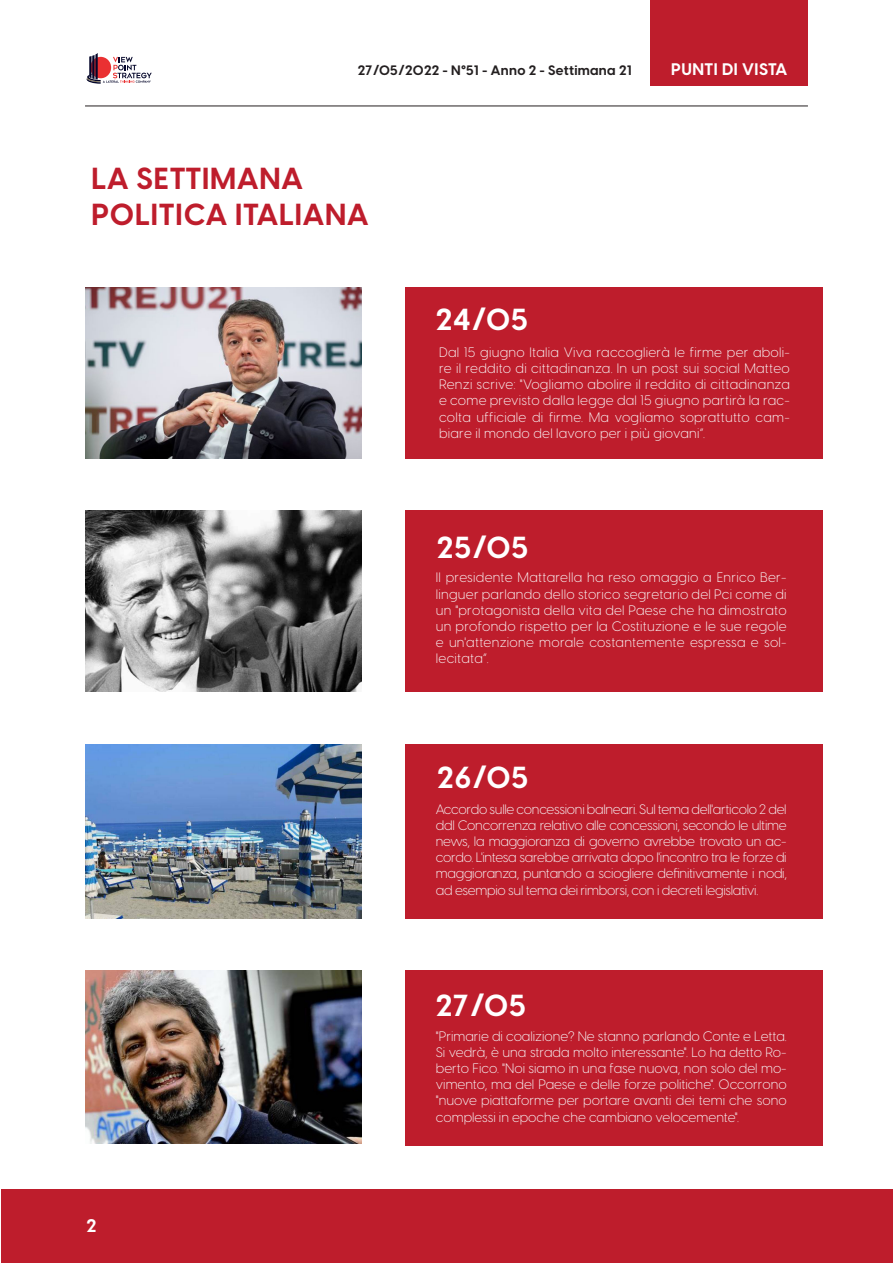
<style>
.page{position:relative;width:893px;height:1263px;background:#fff}
.page>*{position:absolute;margin:0;border:0;box-sizing:border-box;transform-origin:0 0}
.titolo{font:700 30px "Visby CF";letter-spacing:.03em;color:#be1d2c}
.titolo-2{font:700 30px "Visby CF";letter-spacing:.03em;color:#fff}
.t1{font:700 18px "Visby CF";color:#fff}
.t2{font:700 16.5px "Visby CF";letter-spacing:.03em;color:#fff}
.testo{font:300 13.5px/16.2px "Visby CF";letter-spacing:.02em;color:#fafafa;text-align:justify}
.testo-2{font:300 13.5px/16.2px "Visby CF";letter-spacing:-.02em;color:#f7f7f8;text-align:justify}
.Stile_di_paragrafo_1{font:300 13.5px/16.2px "Visby CF";color:#f7f7f8;text-align:justify}
.t3{font:700 13.5px "Visby CF";letter-spacing:.02em;color:#231f20}
</style>
<div class="page">
<div style="left:651px;top:0;width:157px;height:85px;background:#be1d2c"></div>
<div style="left:1px;top:1189px;width:892px;height:74px;background:#be1d2c"></div>
<svg style="left:87px;top:53px;width:65px;height:31px"></svg>
<hr style="left:85px;top:106px;width:723px;height:1px;background:#231f20">
<div style="left:405px;top:511px;width:418px;height:181px;background:#be1d2c"></div>
<img style="left:86px;top:511px;width:275px;height:181px">
<div style="left:405px;top:744px;width:418px;height:174px;background:#be1d2c"></div>
<img style="left:86px;top:744px;width:275px;height:174px">
<div style="left:405px;top:970px;width:418px;height:176px;background:#be1d2c"></div>
<img style="left:86px;top:970px;width:275px;height:173px">
<div style="left:405px;top:287px;width:418px;height:171px;background:#be1d2c"></div>
<img style="left:86px;top:287px;width:275px;height:171px">
<p class="t3" style="left:358px;top:62px;width:276px">27/05/2022 - N°51 - Anno 2 - Settimana 21</p>
<p class="t2" style="left:671px;top:58px;width:118px">PUNTI DI VISTA</p>
<p class="titolo" style="left:91px;top:159px;width:213px">LA SETTIMANA</p>
<p class="titolo" style="left:91px;top:195px;width:279px">POLITICA ITALIANA</p>
<h2 class="t1" style="left:87px;top:1214px;width:11px">2</h2>
<p class="titolo-2" style="left:436px;top:300px;width:94px">24/05</p>
<p class="testo" style="left:439px;top:344px;width:352px">Dal 15 giugno Italia Viva raccoglierà le firme per aboli&shy;re il reddito di cittadinanza. In un post sui social Matteo Renzi scrive: "Vogliamo abolire il reddito di cittadinanza e come previsto dalla legge dal 15 giugno partirà la rac&shy;colta ufficiale di firme. Ma vogliamo soprattutto cam&shy;biare il mondo del lavoro per i più giovani”.</p>
<p class="titolo-2" style="left:437px;top:528px;width:93px">25/05</p>
<p class="testo" style="left:436px;top:570px;width:352px">Il presidente Mattarella ha reso omaggio a Enrico Ber&shy;linguer parlando dello storico segretario del Pci come di un "protagonista della vita del Paese che ha dimostrato un profondo rispetto per la Costituzione e le sue regole e un'attenzione morale costantemente espressa e sol&shy;lecitata”.</p>
<p class="titolo-2" style="left:437px;top:758px;width:93px">26/05</p>
<p class="testo-2" style="left:436px;top:801px;width:352px">Accordo sulle concessioni balneari. Sul tema dell'articolo 2 del ddl Concorrenza relativo alle concessioni, secondo le ultime news, la maggioranza di governo avrebbe trovato un ac&shy;cordo. L'intesa sarebbe arrivata dopo l'incontro tra le forze di maggioranza, puntando a sciogliere definitivamente i nodi, ad esempio sul tema dei rimborsi, con i decreti legislativi.</p>
<p class="titolo-2" style="left:436px;top:986px;width:92px">27/05</p>
<p class="Stile_di_paragrafo_1" style="left:436px;top:1028px;width:352px">"Primarie di coalizione? Ne stanno parlando Conte e Letta.<br>Si vedrà, è una strada molto interessante". Lo ha detto Ro&shy;berto Fico. "Noi siamo in una fase nuova, non solo del mo&shy;vimento, ma del Paese e delle forze politiche". Occorrono "nuove piattaforme per portare avanti dei temi che sono complessi in epoche che cambiano velocemente".</p>
</div>
